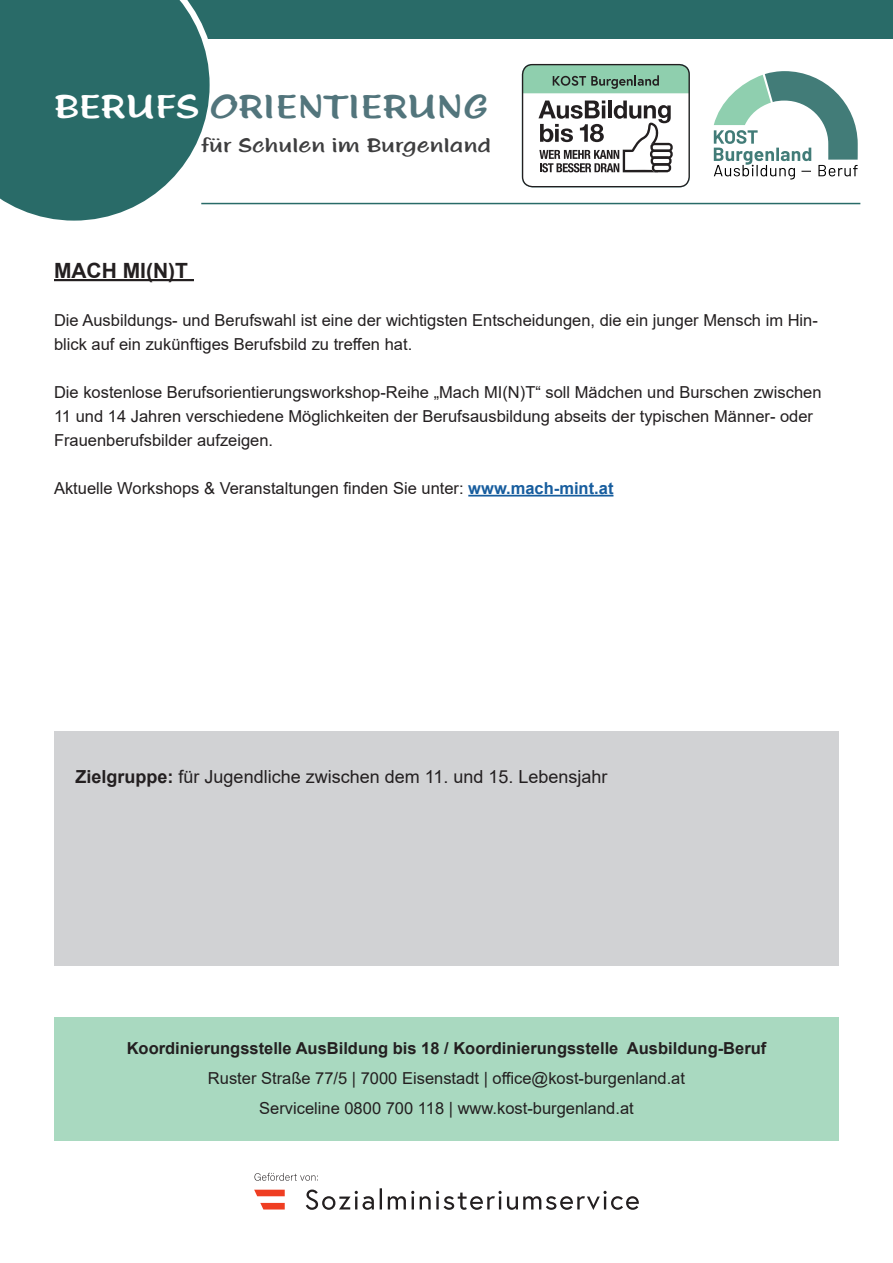
<style>
.page{position:relative;width:893px;height:1263px;background:#fff}
.page>*{position:absolute;margin:0;border:0;box-sizing:border-box;transform-origin:0 0}
.t1{font:33px "Morris Freestyle Std";letter-spacing:.04em;color:#52757c}
.t2{font:700 21px "Arial";color:#231f20}
.t3{font:19.5px "Morris Freestyle Std";letter-spacing:.04em;color:#3e3e3f}
.t4{font:18px "Arial";color:#231f20}
.t5{font:16.5px/24px "Arial";color:#231f20}
.t6{font:700 16.5px "Arial";color:#231f20}
.s1{color:#fff}
.s2{font-weight:700;color:#175d9e}
.s3{font-weight:700}
</style>
<div class="page">
<svg style="left:714px;top:71px;width:144px;height:108px"></svg>
<div style="left:522px;top:64px;width:168px;height:123px;border:1px solid #231f20;border-radius:10px"></div>
<svg style="left:523px;top:65px;width:166px;height:28px"></svg>
<svg style="left:538px;top:101px;width:135px;height:71px"></svg>
<div style="left:0;top:0;width:893px;height:39px;background:#296b68"></div>
<svg style="left:0;top:0;width:216px;height:221px"></svg>
<hr style="left:201px;top:203px;width:659px;height:1px;background:#296b68">
<div style="left:55px;top:1017px;width:784px;height:124px;background:#a9d9c0"></div>
<svg style="left:306px;top:1188px;width:333px;height:22px"></svg>
<svg style="left:254px;top:1190px;width:31px;height:6px"></svg>
<svg style="left:260px;top:1203px;width:25px;height:6px"></svg>
<svg style="left:254px;top:1173px;width:64px;height:8px"></svg>
<hr style="left:54px;top:279px;width:140px;height:2px;background:#231f20">
<hr style="left:468px;top:495px;width:145px;height:1px;background:#175d9e">
<div style="left:54px;top:731px;width:785px;height:235px;background:#d1d2d4"></div>
<h1 class="t1" style="left:55px;top:86px;width:434px"><span class="s1">BERUFS</span> ORIENTIERUNG</h1>
<p class="t3" style="left:201px;top:133px;width:291px">für Schulen im Burgenland</p>
<p class="t2" style="left:54px;top:256px;width:136px">MACH MI(N)T</p>
<p class="t5" style="left:54px;top:308px;width:765px">Die Ausbildungs- und Berufswahl ist eine der wichtigsten Entscheidungen, die ein junger Mensch im Hin&shy;blick auf ein zukünftiges Berufsbild zu treffen hat.</p>
<p class="t5" style="left:54px;top:380px;width:769px">Die kostenlose Berufsorientierungsworkshop-Reihe „Mach MI(N)T“ soll Mädchen und Burschen zwischen<br>11 und 14 Jahren verschiedene Möglichkeiten der Berufsausbildung abseits der typischen Männer- oder<br>Frauenberufsbilder aufzeigen.</p>
<p class="t5" style="left:54px;top:476px;width:561px">Aktuelle Workshops &amp; Veranstaltungen finden Sie unter: <span class="s2">www.mach-mint.at</span></p>
<p class="t4" style="left:76px;top:764px;width:533px"><span class="s3">Zielgruppe:</span> für Jugendliche zwischen dem 11. und 15. Lebensjahr</p>
<p class="t6" style="left:127px;top:1036px;width:641px">Koordinierungsstelle AusBildung bis 18 / Koordinierungsstelle Ausbildung-Beruf</p>
<p class="t5" style="left:208px;top:1063px;width:479px;line-height:30px;text-align:center">Ruster Straße 77/5 | 7000 Eisenstadt | office@kost-burgenland.at<br>Serviceline 0800 700 118 | www.kost-burgenland.at</p>
</div>
